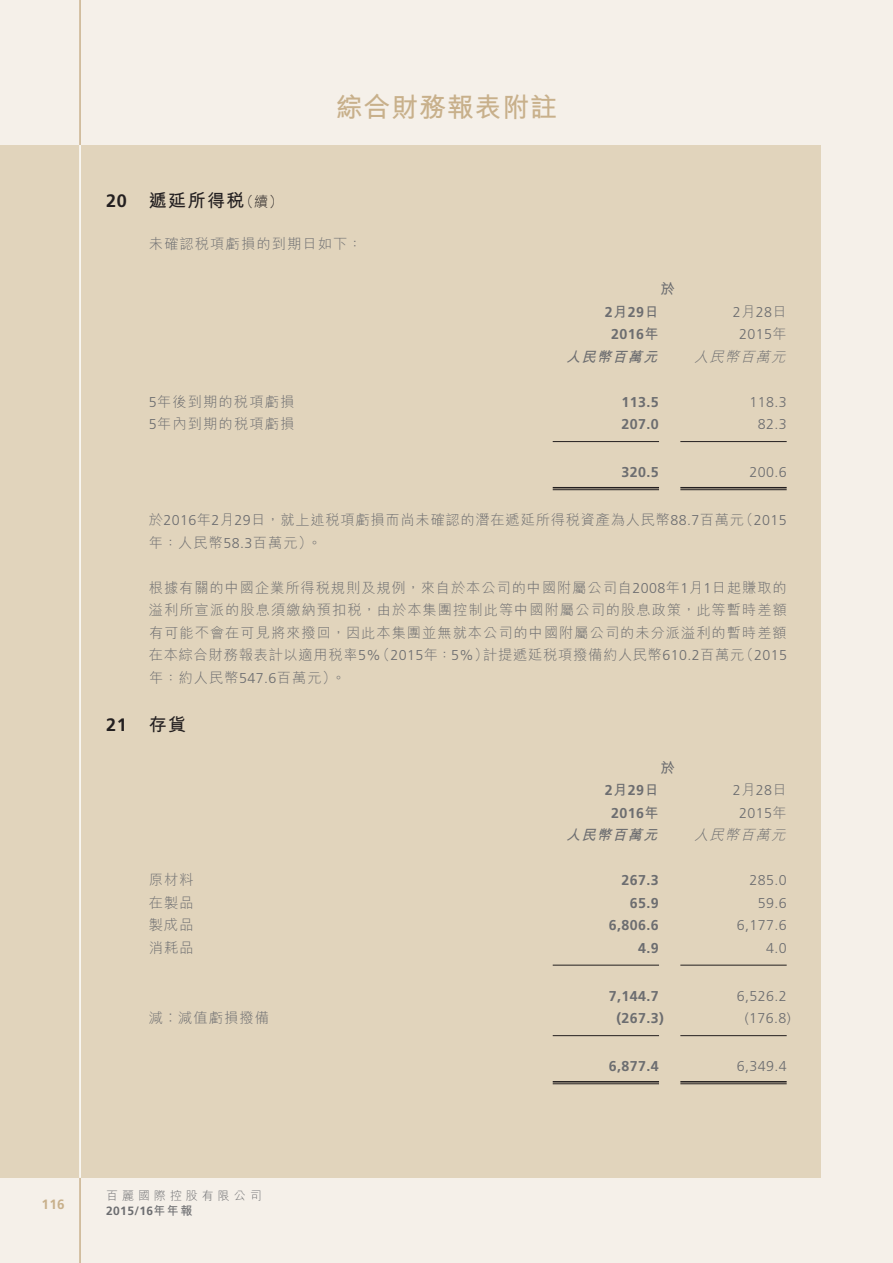
<style>
.page{position:relative;width:893px;height:1263px;background:#f5f0e9}
.page>*{position:absolute;margin:0;border:0;box-sizing:border-box;transform-origin:0 0}
.t1{font:700 27px "M Hei HK";letter-spacing:.03em;color:#c8b08b}
.t2{font:700 18px "M Hei HK";letter-spacing:.08em;color:#231f20}
.t3{font:700 18px "Frutiger LT Std";color:#231f20}
.t4{font:300 14.25px/22.5px "M Hei HK";letter-spacing:.07em;color:#6c6d70}
.t5{font:700 14.25px "Frutiger LT Std";letter-spacing:.03em;color:#6c6d70}
.t6{font:300 14.25px "Frutiger LT Std";letter-spacing:.03em;color:#6c6d70}
.t7{font:italic 700 14.25px "M Hei HK";color:#6c6d70}
.t8{font:italic 300 14.25px "M Hei HK";color:#6c6d70}
.t9{font:700 14.25px "M Hei HK";color:#6c6d70}
.t10{font:700 13.5px "Frutiger LT Std";color:#c8b08b}
.t11{font:700 12px "Frutiger LT Std";letter-spacing:.03em;color:#6c6d70}
.t12{font:300 12px "M Hei HK";letter-spacing:.33em;color:#6c6d70}
.s1{font-family:"Frutiger LT Std"}
.s2{font-weight:300;font-size:14.25px}
.s3{font-family:"M Hei HK"}
</style>
<div class="page">
<div style="left:0;top:145px;width:821px;height:1033px;background:#e1d4bc"></div>
<hr style="left:79px;top:145px;width:2px;height:1033px;background:#fff">
<hr style="left:79px;top:0;width:2px;height:145px;background:#c8b08b">
<hr style="left:79px;top:1178px;width:2px;height:85px;background:#c8b08b">
<hr style="left:553px;top:441px;width:106px;height:1px;background:#231f20">
<hr style="left:680px;top:441px;width:107px;height:1px;background:#231f20">
<hr style="left:553px;top:487px;width:106px;height:1px;background:#231f20">
<hr style="left:553px;top:489px;width:106px;height:1px;background:#231f20">
<hr style="left:680px;top:487px;width:107px;height:1px;background:#231f20">
<hr style="left:680px;top:489px;width:107px;height:1px;background:#231f20">
<hr style="left:553px;top:965px;width:106px;height:1px;background:#231f20">
<hr style="left:680px;top:965px;width:107px;height:1px;background:#231f20">
<hr style="left:553px;top:1035px;width:106px;height:1px;background:#231f20">
<hr style="left:680px;top:1035px;width:107px;height:1px;background:#231f20">
<hr style="left:553px;top:1081px;width:106px;height:1px;background:#231f20">
<hr style="left:553px;top:1083px;width:106px;height:1px;background:#231f20">
<hr style="left:680px;top:1081px;width:107px;height:1px;background:#231f20">
<hr style="left:680px;top:1083px;width:107px;height:1px;background:#231f20">
<h1 class="t1" style="left:336px;top:88px;width:223px">綜合財務報表附註</h1>
<p class="t2" style="left:106px;top:188px;width:178px"><span class="s1">20</span> 遞延所得稅<span class="s2">（續）</span></p>
<p class="t4" style="left:149px;top:232px;width:215px">未確認稅項虧損的到期日如下：</p>
<p class="t9" style="left:660px;top:278px;width:16px">於</p>
<p class="t5" style="left:605px;top:303px;width:55px">2<span class="s3">月</span>29<span class="s3">日</span></p>
<p class="t6" style="left:733px;top:304px;width:55px">2<span class="s3">月</span>28<span class="s3">日</span></p>
<p class="t5" style="left:611px;top:326px;width:49px">2016<span class="s3">年</span></p>
<p class="t6" style="left:739px;top:326px;width:49px">2015<span class="s3">年</span></p>
<p class="t7" style="left:566px;top:346px;width:98px">人民幣百萬元</p>
<p class="t8" style="left:694px;top:346px;width:98px">人民幣百萬元</p>
<p class="t4" style="left:149px;top:390px;width:147px"><span class="s1">5</span>年後到期的稅項虧損</p>
<p class="t5" style="left:621px;top:393px;width:39px">113.5</p>
<p class="t6" style="left:749px;top:394px;width:39px">118.3</p>
<p class="t4" style="left:149px;top:412px;width:147px"><span class="s1">5</span>年內到期的稅項虧損</p>
<p class="t5" style="left:621px;top:416px;width:39px">207.0</p>
<p class="t6" style="left:758px;top:416px;width:30px">82.3</p>
<p class="t5" style="left:621px;top:464px;width:39px">320.5</p>
<p class="t6" style="left:749px;top:464px;width:39px">200.6</p>
<p class="t4" style="left:149px;top:508px;width:639px">於<span class="s1">2016</span>年<span class="s1">2</span>月<span class="s1">29</span>日，就上述稅項虧損而尚未確認的潛在遞延所得稅資產為人民幣<span class="s1">88.7</span>百萬元（<span class="s1">2015</span>年：人民幣<span class="s1">58.3</span>百萬元）。</p>
<p class="t4" style="left:149px;top:576px;width:640px;text-align:justify">根據有關的中國企業所得稅規則及規例，來自於本公司的中國附屬公司自<span class="s1">2008</span>年<span class="s1">1</span>月<span class="s1">1</span>日起賺取的溢利所宣派的股息須繳納預扣稅，由於本集團控制此等中國附屬公司的股息政策，此等暫時差額有可能不會在可見將來撥回，因此本集團並無就本公司的中國附屬公司的未分派溢利的暫時差額在本綜合財務報表計以適用稅率<span class="s1">5%</span>（<span class="s1">2015</span>年：<span class="s1">5%</span>）計提遞延稅項撥備約人民幣<span class="s1">610.2</span>百萬元（<span class="s1">2015</span>年：約人民幣<span class="s1">547.6</span>百萬元）。</p>
<p class="t3" style="left:106px;top:714px;width:81px">21 <span class="s3">存貨</span></p>
<p class="t9" style="left:660px;top:757px;width:16px">於</p>
<p class="t5" style="left:605px;top:782px;width:55px">2<span class="s3">月</span>29<span class="s3">日</span></p>
<p class="t6" style="left:733px;top:782px;width:55px">2<span class="s3">月</span>28<span class="s3">日</span></p>
<p class="t5" style="left:611px;top:804px;width:49px">2016<span class="s3">年</span></p>
<p class="t6" style="left:739px;top:805px;width:49px">2015<span class="s3">年</span></p>
<p class="t7" style="left:566px;top:824px;width:98px">人民幣百萬元</p>
<p class="t8" style="left:694px;top:825px;width:98px">人民幣百萬元</p>
<p class="t4" style="left:149px;top:868px;width:46px">原材料</p>
<p class="t5" style="left:621px;top:872px;width:39px">267.3</p>
<p class="t6" style="left:749px;top:872px;width:39px">285.0</p>
<p class="t4" style="left:149px;top:891px;width:46px">在製品</p>
<p class="t5" style="left:630px;top:894px;width:30px">65.9</p>
<p class="t6" style="left:758px;top:895px;width:30px">59.6</p>
<p class="t4" style="left:149px;top:913px;width:46px">製成品</p>
<p class="t5" style="left:609px;top:917px;width:51px">6,806.6</p>
<p class="t6" style="left:737px;top:917px;width:51px">6,177.6</p>
<p class="t4" style="left:149px;top:936px;width:46px">消耗品</p>
<p class="t5" style="left:638px;top:939px;width:22px">4.9</p>
<p class="t6" style="left:766px;top:940px;width:22px">4.0</p>
<p class="t5" style="left:609px;top:987px;width:51px">7,144.7</p>
<p class="t6" style="left:737px;top:988px;width:51px">6,526.2</p>
<p class="t4" style="left:149px;top:1006px;width:122px">減︰減值虧損撥備</p>
<p class="t5" style="left:616px;top:1010px;width:49px">(267.3)</p>
<p class="t6" style="left:745px;top:1010px;width:47px">(176.8)</p>
<p class="t5" style="left:609px;top:1058px;width:51px">6,877.4</p>
<p class="t6" style="left:737px;top:1058px;width:51px">6,349.4</p>
<p class="t10" style="left:42px;top:1197px;width:25px">116</p>
<p class="t12" style="left:106px;top:1187px;width:157px">百麗國際控股有限公司</p>
<p class="t11" style="left:106px;top:1204px;width:88px">2015/16<span class="s3">年年報</span></p>
</div>
